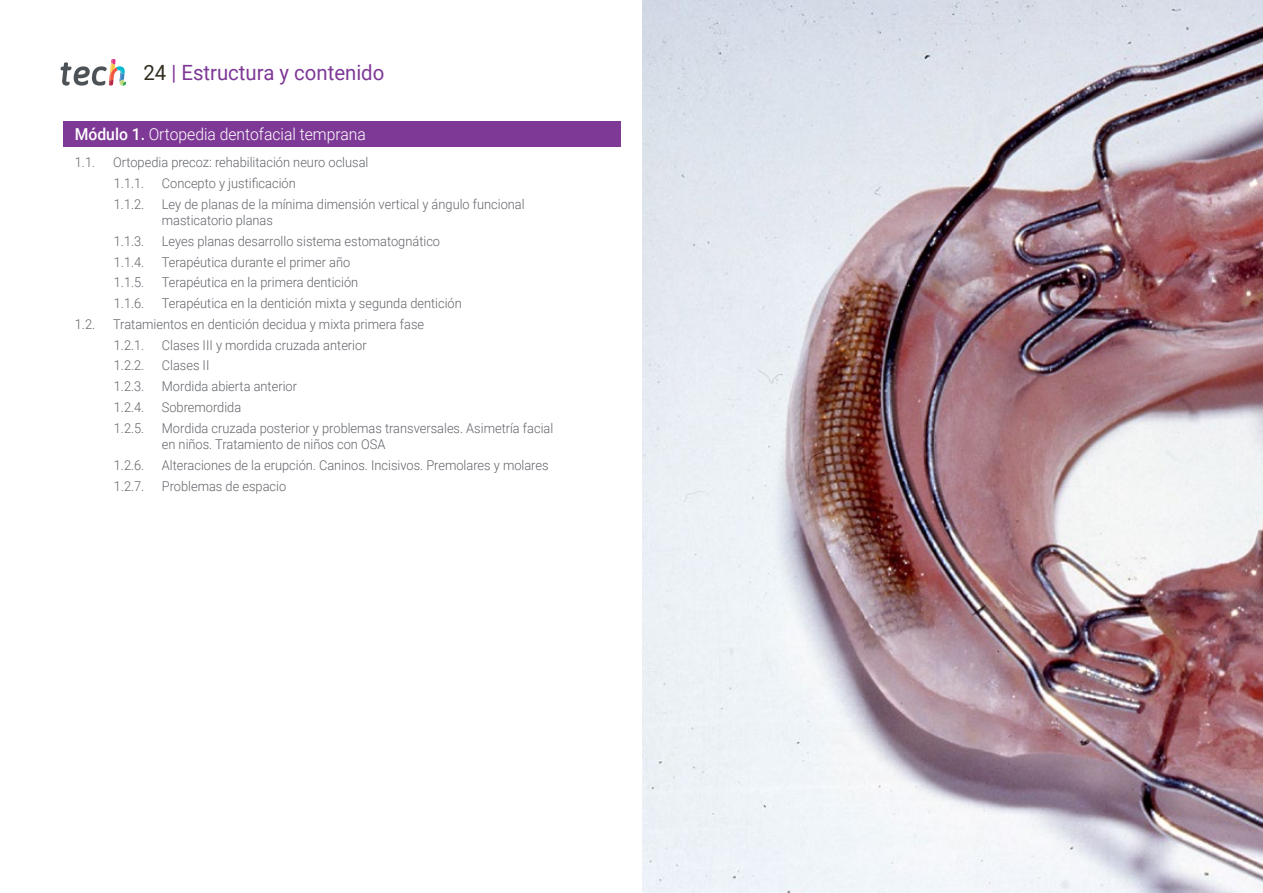
<style>
.page{position:relative;width:1263px;height:893px;background:#fff}
.page>*{position:absolute;margin:0;border:0;box-sizing:border-box;transform-origin:0 0}
.t1{font:21px "Roboto";color:#7e3996}
.t2{font:300 16.5px "Roboto";color:#fff;scale:.95 1}
.t3{font:300 13.5px/20.7px "Roboto";color:#61646a;scale:.95 1}
.s1{color:#312e20}
.s2{font-weight:500}
</style>
<div class="page">
<img style="left:642px;top:0;width:621px;height:893px">
<svg style="left:61px;top:59px;width:65px;height:27px"></svg>
<div style="left:64px;top:121px;width:557px;height:25px;background:#7e3996"></div>
<h1 class="t1" style="left:144px;top:57px;width:242px"><span class="s1">24</span> | Estructura y contenido</h1>
<p class="t2" style="left:75px;top:123px;width:308px"><span class="s2">Módulo 1.</span> Ortopedia dentofacial temprana</p>
<p class="t3" style="left:75px;top:151px;width:23px">1.1.</p>
<p class="t3" style="left:113px;top:151px;width:270px">Ortopedia precoz: rehabilitación neuro oclusal<br>1.1.1.</p>
<p class="t3" style="left:162px;top:172px;width:142px">Concepto y justificación</p>
<p class="t3" style="left:114px;top:193px;width:34px">1.1.2.</p>
<p class="t3" style="left:162px;top:195px;width:383px;line-height:16.5px">Ley de planas de la mínima dimensión vertical y ángulo funcional masticatorio planas</p>
<p class="t3" style="left:114px;top:230px;width:34px">1.1.3.</p>
<p class="t3" style="left:162px;top:230px;width:294px">Leyes planas desarrollo sistema estomatognático</p>
<p class="t3" style="left:114px;top:251px;width:34px">1.1.4.</p>
<p class="t3" style="left:162px;top:251px;width:200px">Terapéutica durante el primer año</p>
<p class="t3" style="left:114px;top:272px;width:34px">1.1.5.</p>
<p class="t3" style="left:162px;top:272px;width:208px">Terapéutica en la primera dentición</p>
<p class="t3" style="left:114px;top:292px;width:34px">1.1.6.</p>
<p class="t3" style="left:162px;top:292px;width:317px">Terapéutica en la dentición mixta y segunda dentición</p>
<p class="t3" style="left:75px;top:313px;width:23px">1.2.</p>
<p class="t3" style="left:113px;top:313px;width:329px">Tratamientos en dentición decidua y mixta primera fase<br>1.2.1.</p>
<p class="t3" style="left:162px;top:334px;width:217px">Clases III y mordida cruzada anterior</p>
<p class="t3" style="left:114px;top:355px;width:34px">1.2.2.</p>
<p class="t3" style="left:162px;top:355px;width:52px">Clases II</p>
<p class="t3" style="left:114px;top:375px;width:34px">1.2.3.</p>
<p class="t3" style="left:162px;top:375px;width:144px">Mordida abierta anterior</p>
<p class="t3" style="left:114px;top:396px;width:34px">1.2.4.</p>
<p class="t3" style="left:162px;top:396px;width:85px">Sobremordida</p>
<p class="t3" style="left:114px;top:417px;width:34px">1.2.5.</p>
<p class="t3" style="left:162px;top:419px;width:413px;line-height:16.5px">Mordida cruzada posterior y problemas transversales. Asimetría facial en niños. Tratamiento de niños con OSA</p>
<p class="t3" style="left:114px;top:454px;width:34px">1.2.6.</p>
<p class="t3" style="left:162px;top:454px;width:409px">Alteraciones de la erupción. Caninos. Incisivos. Premolares y molares</p>
<p class="t3" style="left:114px;top:475px;width:34px">1.2.7.</p>
<p class="t3" style="left:162px;top:475px;width:132px">Problemas de espacio</p>
</div>
